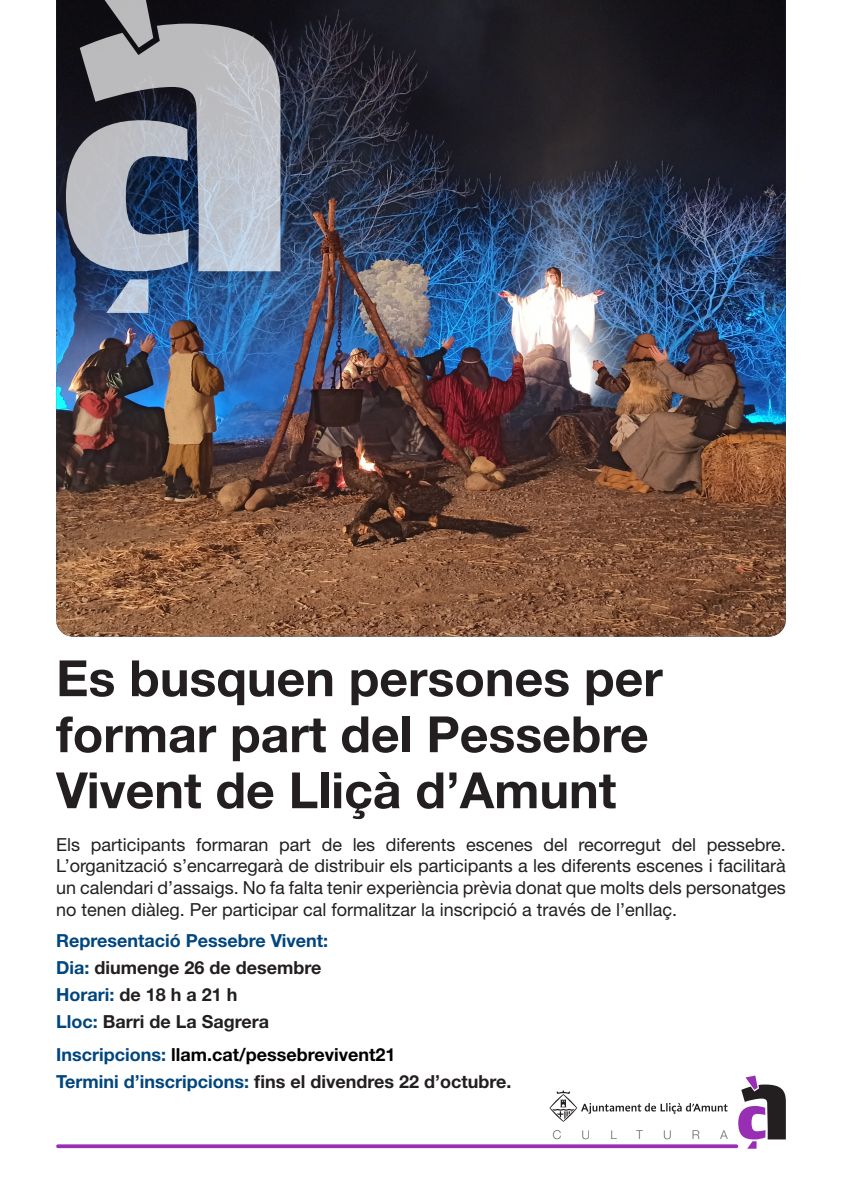
<style>
.page{position:relative;width:842px;height:1191px;background:#fff}
.page>*{position:absolute;margin:0;border:0;box-sizing:border-box;transform-origin:0 0}
.t1{font:700 50px/56px "Helvetica Neue";color:#231f20}
.t2{font:18px/21.6px "Helvetica Neue";color:#231f20;text-align:justify}
.t3{font:700 18px "Helvetica Neue";color:#231f20}
.t4{font:700 18px "Helvetica Neue";color:#000}
.t5{font:700 18px "Helvetica Neue";color:#00467e}
.t6{font:100 12px "Helvetica Neue";color:#231f20}
.s1{color:#00467e}
</style>
<div class="page">
<svg style="left:58px;top:1144px;width:678px;height:4px;background:#a141ba"></svg>
<svg style="left:738px;top:1075px;width:48px;height:73px"></svg>
<svg style="left:549px;top:1090px;width:179px;height:31px"></svg>
<img style="left:56px;top:0;width:730px;height:636px">
<div style="left:52px;top:0;width:247px;height:331px;background:#231f20;opacity:.19"></div>
<svg style="left:80px;top:24px;width:200px;height:247px;background:#9b9fa8"></svg>
<svg style="left:66px;top:120px;width:123px;height:151px;background:#80899a"></svg>
<svg style="left:106px;top:279px;width:42px;height:34px"></svg>
<svg style="left:99px;top:0;width:54px;height:48px;background:#7c7b7e"></svg>
<p class="t1" style="left:56px;top:651px;width:608px">Es busquen persones per formar part del Pessebre<br>Vivent de Lliçà d’Amunt</p>
<p class="t2" style="left:56px;top:834px;width:731px">Els participants formaran part de les diferents escenes del recorregut del pessebre.<br>L’organització s’encarregarà de distribuir els participants a les diferents escenes i facilitarà un calendari d’assaigs. No fa falta tenir experiència prèvia donat que molts dels personatges no tenen diàleg. Per participar cal formalitzar la inscripció a través de l’enllaç.</p>
<p class="t5" style="left:56px;top:926px;width:274px">Representació Pessebre Vivent:</p>
<p class="t3" style="left:56px;top:953px;width:267px"><span class="s1">Dia:</span> diumenge 26 de desembre</p>
<p class="t3" style="left:56px;top:980px;width:183px"><span class="s1">Horari:</span> de 18 h a 21 h</p>
<p class="t3" style="left:56px;top:1007px;width:215px"><span class="s1">Lloc:</span> Barri de La Sagrera</p>
<p class="t4" style="left:56px;top:1040px;width:341px"><span class="s1">Inscripcions:</span> llam.cat/pessebrevivent21</p>
<p class="t3" style="left:56px;top:1067px;width:457px"><span class="s1">Termini d’inscripcions:</span> fins el divendres 22 d’octubre.</p>
<p class="t6" style="left:553px;top:1125px;width:10px">C</p>
<p class="t6" style="left:582px;top:1125px;width:10px">U</p>
<p class="t6" style="left:611px;top:1125px;width:7px">L</p>
<p class="t6" style="left:636px;top:1125px;width:8px">T</p>
<p class="t6" style="left:663px;top:1125px;width:10px">U</p>
<p class="t6" style="left:692px;top:1125px;width:9px">R</p>
<p class="t6" style="left:720px;top:1125px;width:9px">A</p>
</div>
